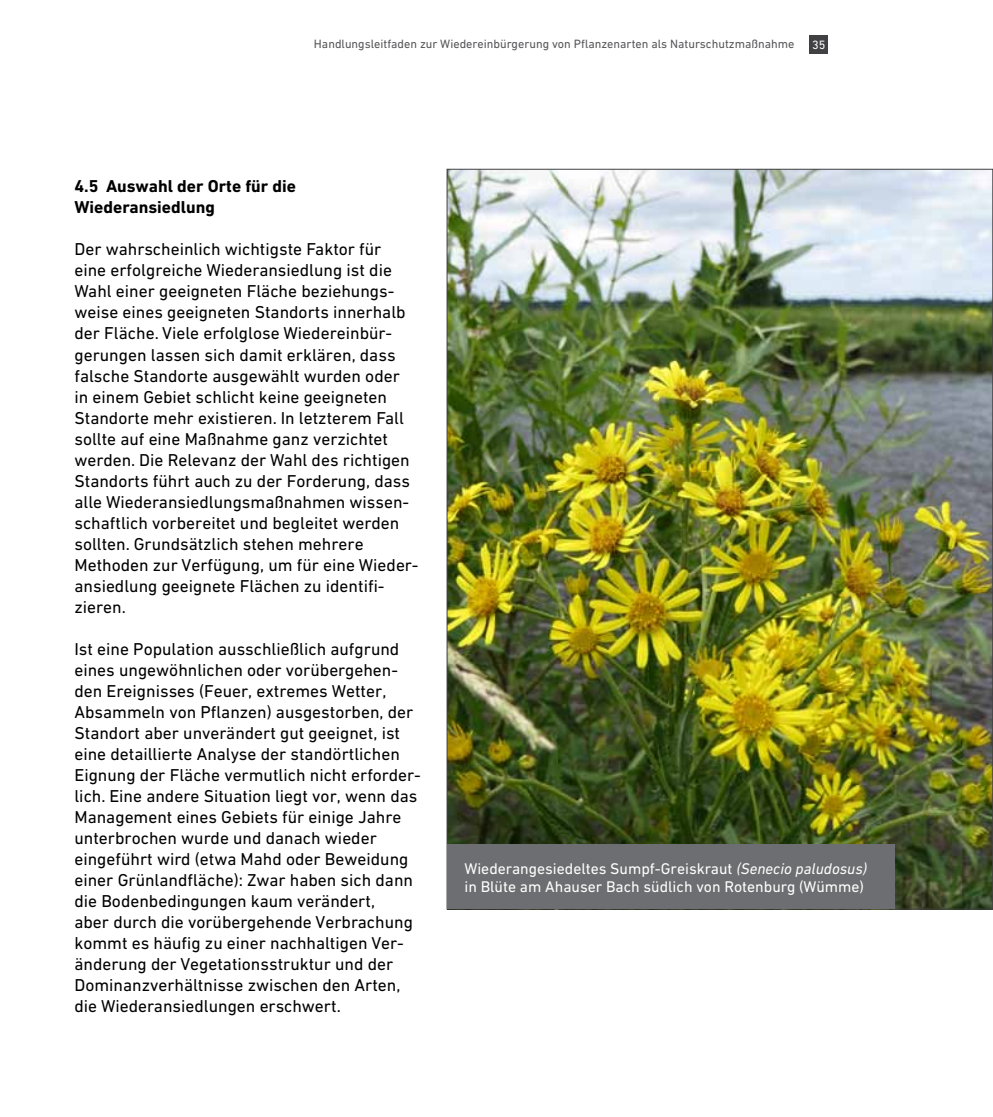
<style>
.page{position:relative;width:993px;height:1117px;background:#fff}
.page>*{position:absolute;margin:0;border:0;box-sizing:border-box;transform-origin:0 0}
.t1{font:17.5px/21px "DIN Next W1 G";color:#000}
.t2{font:700 17.5px/21px "DIN Next W1 G";color:#000}
.t3{font:15.75px/17.5px "DIN Next W1 G";color:#fff}
.t4{font:12.25px "DIN Next W1 G";color:#565659}
.t5{font:12.25px "DIN Next W1 G";color:#fff}
.s1{font-style:italic}
</style>
<div class="page">
<div style="left:809px;top:35px;width:19px;height:19px;background:#414042"></div>
<img style="left:448px;top:171px;width:542px;height:736px">
<div style="left:447px;top:844px;width:447px;height:64px;background:#6d6e71"></div>
<p class="t4" style="left:314px;top:37px;width:482px">Handlungsleitfaden zur Wiedereinbürgerung von Pflanzenarten als Naturschutzmaßnahme</p>
<p class="t5" style="left:811px;top:38px;width:15px">35</p>
<p class="t2" style="left:74px;top:176px;width:223px">4.5 Auswahl der Orte für die<br>Wiederansiedlung</p>
<p class="t1" style="left:74px;top:239px;width:345px">Der wahrscheinlich wichtigste Faktor für<br>eine erfolgreiche Wiederansiedlung ist die Wahl einer geeigneten Fläche beziehungs&shy;weise eines geeigneten Standorts innerhalb der Fläche. Viele erfolglose Wiedereinbür&shy;gerungen lassen sich damit erklären, dass falsche Standorte ausgewählt wurden oder<br>in einem Gebiet schlicht keine geeigneten Standorte mehr existieren. In letzterem Fall sollte auf eine Maßnahme ganz verzichtet werden. Die Relevanz der Wahl des richtigen Standorts führt auch zu der Forderung, dass alle Wiederansiedlungsmaßnahmen wissen&shy;schaftlich vorbereitet und begleitet werden sollten. Grundsätzlich stehen mehrere Methoden zur Verfügung, um für eine Wieder&shy;ansiedlung geeignete Flächen zu identifi&shy;zieren.</p>
<p class="t1" style="left:74px;top:638px;width:348px">Ist eine Population ausschließlich aufgrund eines ungewöhnlichen oder vorübergehen&shy;den Ereignisses (Feuer, extremes Wetter, Absammeln von Pflanzen) ausgestorben, der Standort aber unverändert gut geeignet, ist eine detaillierte Analyse der standörtlichen Eignung der Fläche vermutlich nicht erforder&shy;lich. Eine andere Situation liegt vor, wenn das Management eines Gebiets für einige Jahre unterbrochen wurde und danach wieder eingeführt wird (etwa Mahd oder Beweidung einer Grünlandfläche): Zwar haben sich dann die Bodenbedingungen kaum verändert,<br>aber durch die vorübergehende Verbrachung kommt es häufig zu einer nachhaltigen Ver&shy;änderung der Vegetationsstruktur und der Dominanzverhältnisse zwischen den Arten, die Wiederansiedlungen erschwert.</p>
<p class="t3" style="left:464px;top:859px;width:404px">Wiederangesiedeltes Sumpf-Greiskraut <span class="s1">(Senecio paludosus) </span>in Blüte am Ahauser Bach südlich von Rotenburg (Wümme)</p>
</div>
